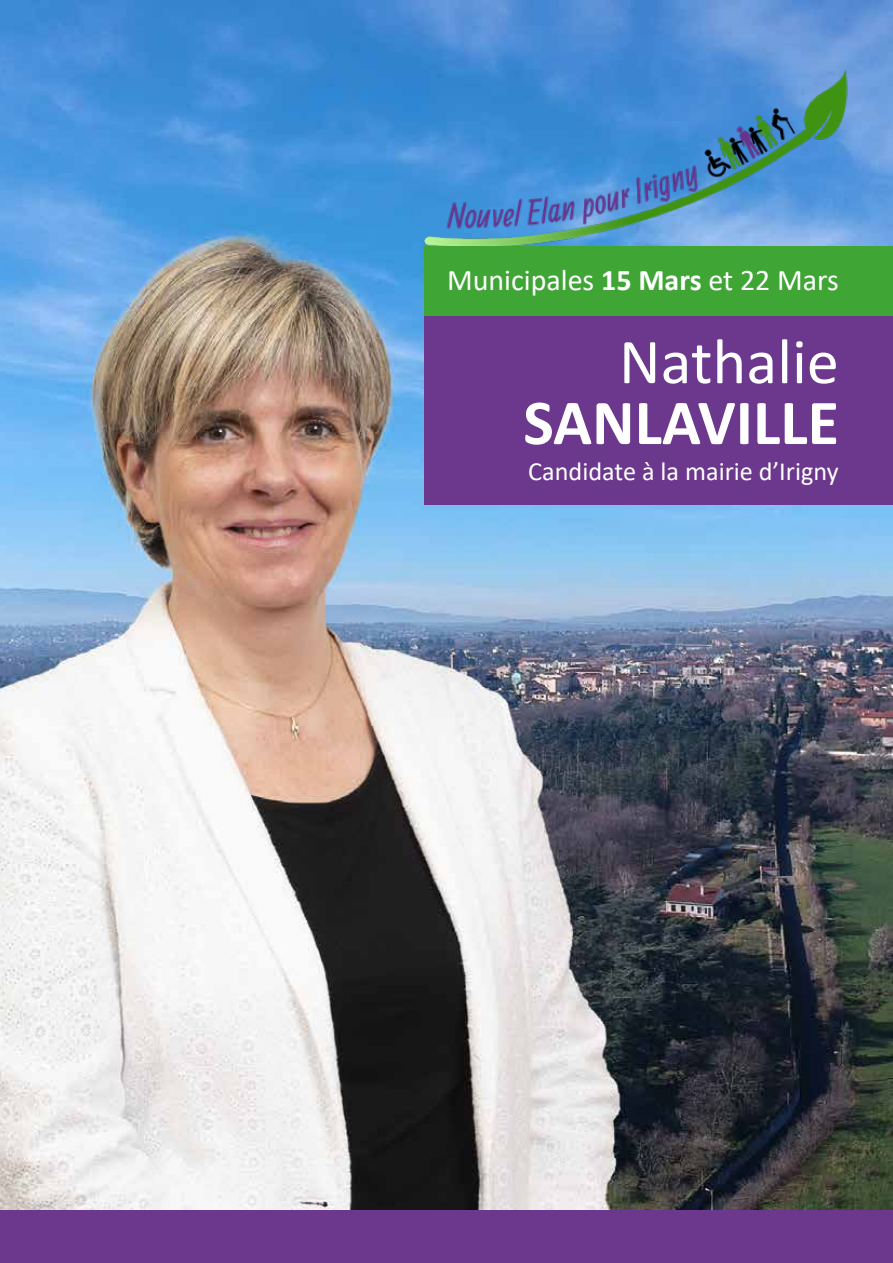
<style>
.page{position:relative;width:893px;height:1263px;background:#fff}
.page>*{position:absolute;margin:0;border:0;box-sizing:border-box;transform-origin:0 0}
.t1{font:700 64.5px "Calibri";color:#fff}
.t2{font:64.5px "Calibri";color:#fff}
.t3{font:30px "Calibri";color:#fff}
.t4{font:26.25px "Calibri";color:#fff}
.s1{font-weight:700}
</style>
<div class="page">
<img style="left:0;top:0;width:893px;height:1211px">
<div style="left:424px;top:304px;width:469px;height:201px;background:#6b388e"></div>
<img style="left:402px;top:0;width:467px;height:298px">
<div style="left:0;top:1211px;width:893px;height:52px;background:#6b388e"></div>
<div style="left:424px;top:246px;width:469px;height:69px;background:#3fa535"></div>
<p class="t3" style="left:447px;top:259px;width:393px">Municipales <span class="s1">15 Mars</span> et 22 Mars</p>
<h1 class="t2" style="left:619px;top:317px;width:221px">Nathalie</h1>
<h1 class="t1" style="left:523px;top:377px;width:317px">SANLAVILLE</h1>
<p class="t4" style="left:528px;top:453px;width:312px">Candidate à la mairie d’Irigny</p>
</div>
